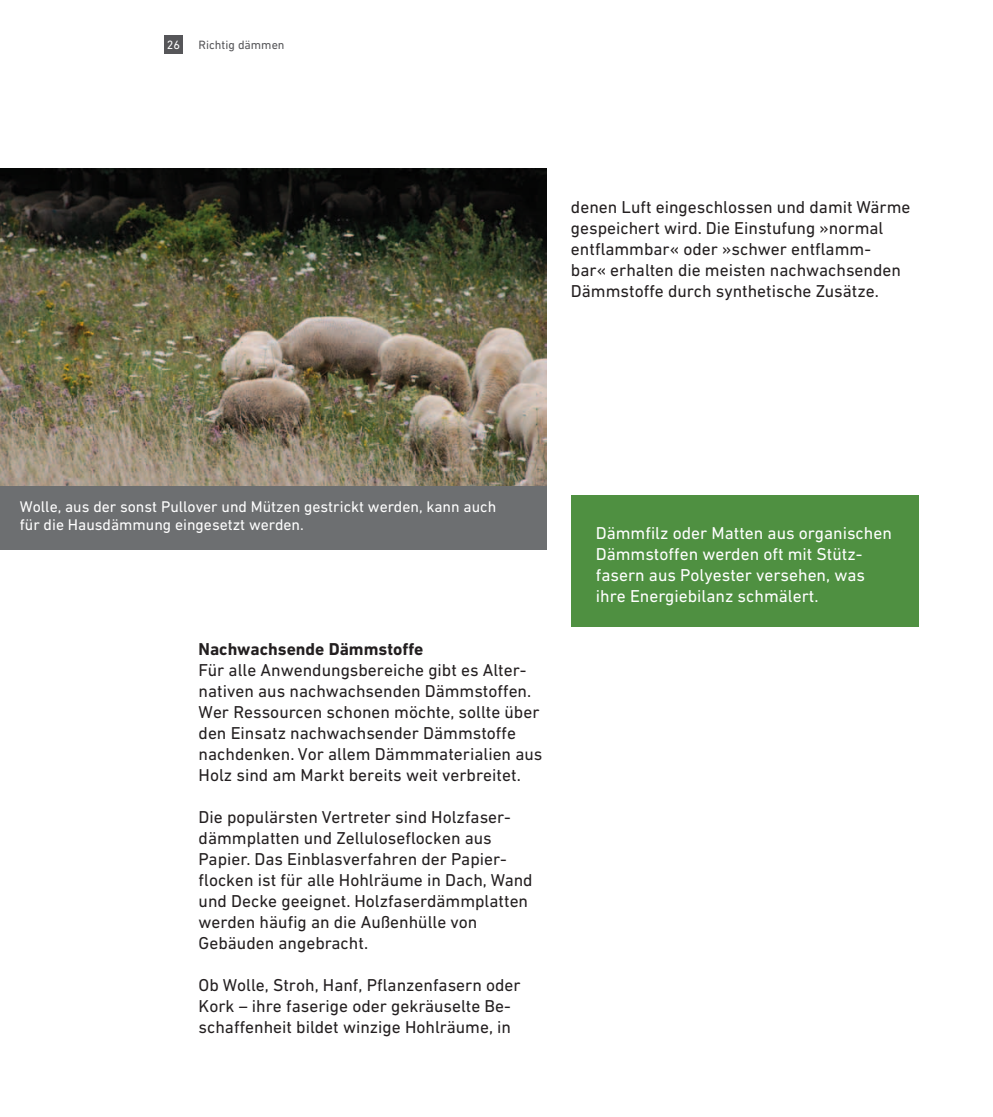
<style>
.page{position:relative;width:993px;height:1117px;background:#fff}
.page>*{position:absolute;margin:0;border:0;box-sizing:border-box;transform-origin:0 0}
.t1{font:17.5px/21px "DIN Next W1 G";color:#231f20}
.t2{font:17.5px/21px "DIN Next W1 G";color:#fff}
.t3{font:700 17.5px "DIN Next W1 G";color:#231f20}
.t4{font:15.75px/17.5px "DIN Next W1 G";color:#fff}
.t5{font:12.25px "DIN Next W1 G";color:#565659}
.t6{font:12.25px "DIN Next W1 G";color:#fff}
</style>
<div class="page">
<div style="left:164px;top:35px;width:19px;height:19px;background:#565659"></div>
<img style="left:0;top:169px;width:546px;height:317px">
<div style="left:0;top:486px;width:546px;height:63px;background:#6d6f71"></div>
<div style="left:570px;top:495px;width:348px;height:132px;background:#4f9041"></div>
<p class="t6" style="left:167px;top:38px;width:15px">26</p>
<p class="t5" style="left:198px;top:38px;width:87px">Richtig dämmen</p>
<p class="t1" style="left:570px;top:197px;width:341px">denen Luft eingeschlossen und damit Wärme gespeichert wird. Die Einstufung »normal entflammbar« oder »schwer entflamm-<br>bar« erhalten die meisten nachwachsenden Dämmstoffe durch synthetische Zusätze.</p>
<p class="t4" style="left:20px;top:498px;width:477px">Wolle, aus der sonst Pullover und Mützen gestrickt werden, kann auch für die Hausdämmung eingesetzt werden.</p>
<p class="t3" style="left:198px;top:638px;width:226px">Nachwachsende Dämmstoffe</p>
<p class="t1" style="left:198px;top:659px;width:345px">Für alle Anwendungsbereiche gibt es Alter&shy;nativen aus nachwachsenden Dämmstoffen.<br>Wer Ressourcen schonen möchte, sollte über den Einsatz nachwachsender Dämmstoffe nachdenken. Vor allem Dämmmaterialien aus Holz sind am Markt bereits weit verbreitet.</p>
<p class="t1" style="left:198px;top:806px;width:335px">Die populärsten Vertreter sind Holzfaser&shy;dämmplatten und Zelluloseflocken aus Papier. Das Einblasverfahren der Papier&shy;flocken ist für alle Hohlräume in Dach, Wand und Decke geeignet. Holzfaserdämmplatten werden häufig an die Außenhülle von Gebäuden angebracht.</p>
<p class="t1" style="left:198px;top:974px;width:323px">Ob Wolle, Stroh, Hanf, Pflanzenfasern oder<br>Kork – ihre faserige oder gekräuselte Be&shy;schaffenheit bildet winzige Hohlräume, in</p>
<p class="t2" style="left:595px;top:522px;width:297px">Dämmfilz oder Matten aus organischen Dämmstoffen werden oft mit Stütz&shy;fasern aus Polyester versehen, was ihre Energiebilanz schmälert.</p>
</div>
